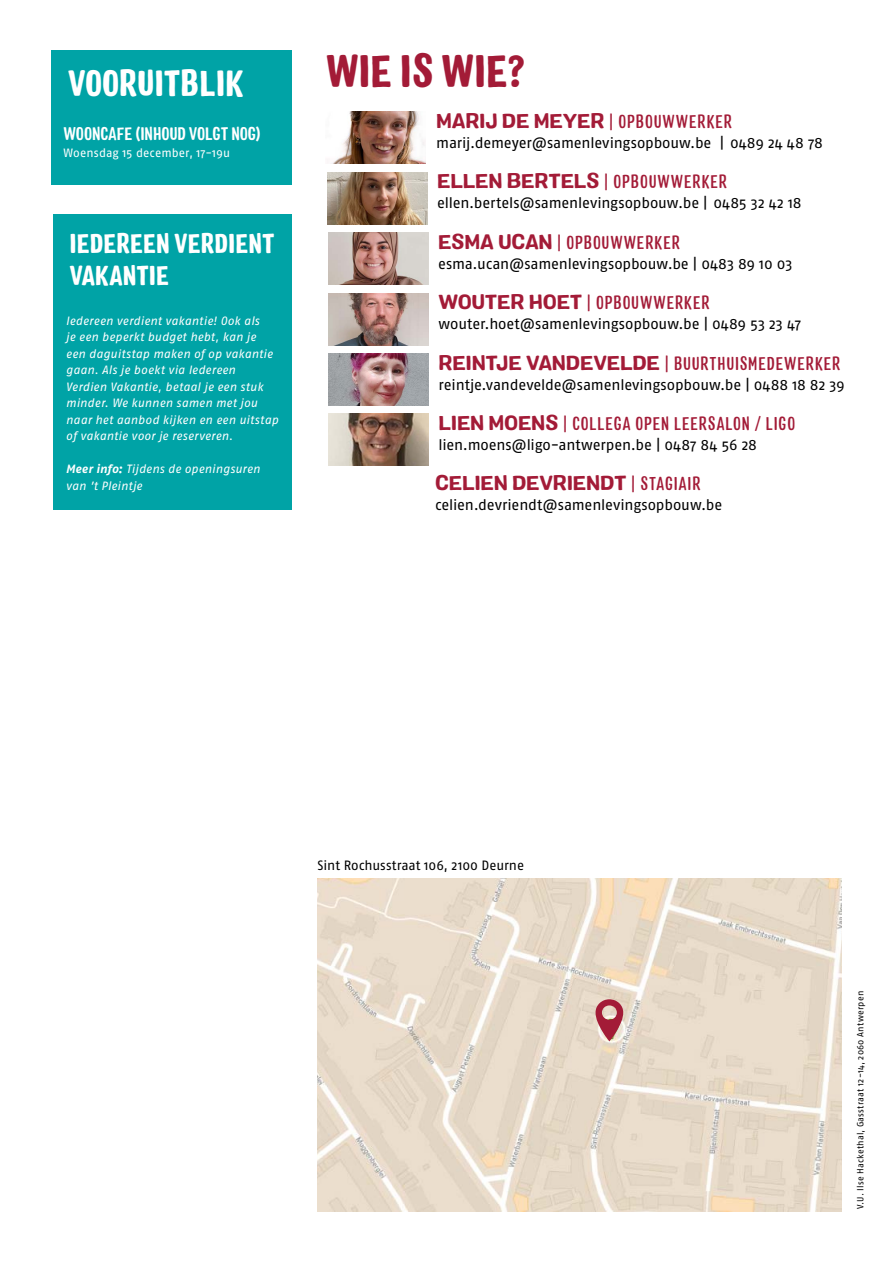
<style>
.page{position:relative;width:893px;height:1263px;background:#fff}
.page>*{position:absolute;margin:0;border:0;box-sizing:border-box;transform-origin:0 0}
.t1{font:900 condensed 45px "Colby";color:#a31b37}
.t2{font:900 condensed 36px "Colby";color:#fff}
.t3{font:900 condensed 27px/32.4px "Colby";color:#fff}
.t4{font:20.1px "Colby St Bld";letter-spacing:-.015em;color:#a31b37}
.t5{font:500 condensed 18.45px "Colby";letter-spacing:.045em;color:#a31b37}
.t6{font:18px "Colby Cd Bld";letter-spacing:-.005em;color:#fff}
.t7{font:15px "Fago OT";letter-spacing:-.01em;color:#000}
.t8{font:13.5px "Fago OT";letter-spacing:-.005em;color:#000}
.t9{font:italic 12px/16.5px "Fago OT";letter-spacing:.01em;color:#fff}
.t10{font:12px "Fago OT";letter-spacing:.005em;color:#fff}
.t11{font:9px "Fago OT";letter-spacing:.02em;color:#000}
.s1{font-weight:700}
.s2{font-family:"Colby St Bld";font-weight:400;font-stretch:normal;font-size:20.1px}
.s3{font-family:"Colby";font-weight:500;font-stretch:condensed;font-size:18.45px}
</style>
<div class="page">
<img style="left:318px;top:879px;width:524px;height:333px">
<img style="left:327px;top:172px;width:100px;height:52px">
<svg style="left:596px;top:999px;width:27px;height:42px"></svg>
<img style="left:332px;top:112px;width:94px;height:52px">
<img style="left:328px;top:233px;width:100px;height:52px">
<div style="left:51px;top:113px;width:241px;height:71px;background:#00a3a6"></div>
<div style="left:51px;top:50px;width:241px;height:66px;background:#00a3a6"></div>
<img style="left:329px;top:293px;width:100px;height:52px">
<img style="left:329px;top:354px;width:100px;height:52px">
<img style="left:329px;top:414px;width:100px;height:52px">
<div style="left:53px;top:302px;width:239px;height:208px;background:#00a3a6"></div>
<div style="left:53px;top:214px;width:239px;height:90px;background:#00a3a6"></div>
<h2 class="t2" style="left:68px;top:61px;width:177px">VOORUITBLIK</h2>
<p class="t6" style="left:64px;top:122px;width:199px">WOONCAFE (INHOUD VOLGT NOG)</p>
<p class="t10" style="left:64px;top:145px;width:168px">Woensdag 15 december, 17-19u</p>
<h3 class="t3" style="left:70px;top:227px;width:206px">IEDEREEN VERDIENT<br>VAKANTIE</h3>
<p class="t9" style="left:66px;top:312px;width:214px">Iedereen verdient vakantie! Ook als<br>je een beperkt budget hebt, kan je een daguitstap maken of op vakantie gaan. Als je boekt via Iedereen Verdien Vakantie, betaal je een stuk minder. We kunnen samen met jou naar het aanbod kijken en een uitstap of vakantie voor je reserveren.</p>
<p class="t9" style="left:66px;top:461px;width:196px"><span class="s1">Meer info:</span> Tijdens de openingsuren van ’t Pleintje</p>
<h1 class="t1" style="left:326px;top:43px;width:200px">WIE IS WIE?</h1>
<p class="t5" style="left:436px;top:110px;width:297px"><span class="s2">MARIJ DE MEYER</span> | OPBOUWWERKER</p>
<p class="t7" style="left:436px;top:133px;width:388px">marij.demeyer@samenlevingsopbouw.be | 0489 24 48 78</p>
<p class="t5" style="left:437px;top:170px;width:292px"><span class="s2">ELLEN BERTELS</span> | OPBOUWWERKER</p>
<p class="t7" style="left:437px;top:194px;width:366px">ellen.bertels@samenlevingsopbouw.be | 0485 32 42 18</p>
<p class="t5" style="left:438px;top:231px;width:243px"><span class="s2">ESMA UCAN</span> | OPBOUWWERKER</p>
<p class="t7" style="left:438px;top:255px;width:356px">esma.ucan@samenlevingsopbouw.be | 0483 89 10 03</p>
<p class="t5" style="left:439px;top:292px;width:273px"><span class="s2">WOUTER HOET</span> | OPBOUWWERKER</p>
<p class="t7" style="left:439px;top:315px;width:364px">wouter.hoet@samenlevingsopbouw.be | 0489 53 23 47</p>
<p class="t5" style="left:439px;top:352px;width:403px"><span class="s2">REINTJE VANDEVELDE</span> | BUURTHUISMEDEWERKER</p>
<p class="t7" style="left:439px;top:375px;width:408px">reintje.vandevelde@samenlevingsopbouw.be | 0488 18 82 39</p>
<p class="t5" style="left:439px;top:412px;width:358px"><span class="s2">LIEN MOENS</span> | COLLEGA OPEN LEERSALON / LIGO</p>
<p class="t7" style="left:439px;top:436px;width:320px">lien.moens@ligo-antwerpen.be | 0487 84 56 28</p>
<h3 class="t4" style="left:435px;top:470px;width:267px">CELIEN DEVRIENDT <span class="s3">| STAGIAIR</span></h3>
<p class="t7" style="left:435px;top:496px;width:289px">celien.devriendt@samenlevingsopbouw.be</p>
<p class="t8" style="left:318px;top:857px;width:208px">Sint Rochusstraat 106, 2100 Deurne</p>
<p class="t11" style="left:855px;top:1209px;width:220px;rotate:-90deg">V.U. Ilse Hackethal, Gasstraat 12-14, 2060 Antwerpen</p>
</div>
